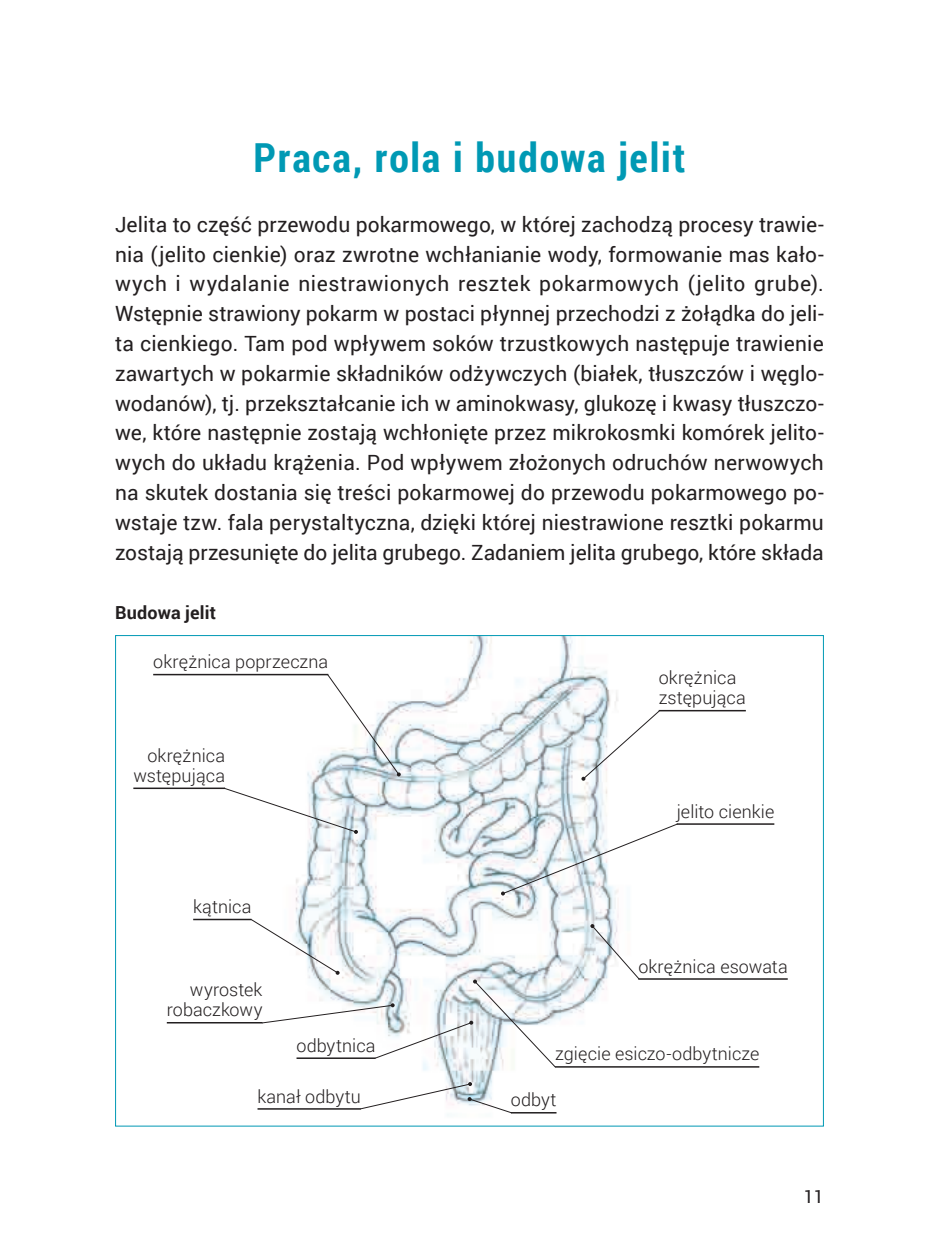
<style>
.page{position:relative;width:939px;height:1251px;background:#fff}
.page>*{position:absolute;margin:0;border:0;box-sizing:border-box;transform-origin:0 0}
.t1{font:700 40px "Roboto Condensed";letter-spacing:.045em;color:#0099b4}
.t2{font:21px/29.8px "Roboto";color:#231f20;text-align:justify}
.t3{font:300 18px/20px "Roboto";letter-spacing:.005em;color:#231f20;text-align:right}
.t4{font:700 18px "Roboto";letter-spacing:.01em;color:#231f20}
.t5{font:18px "Roboto";color:#231f20}
</style>
<div class="page">
<img style="left:295px;top:637px;width:324px;height:478px">
<div style="left:141px;top:649px;width:187px;height:34px;background:#fff"></div>
<hr style="left:153px;top:674px;width:175px;height:1px;background:#231f20">
<hr style="left:193px;top:918px;width:58px;height:2px;background:#231f20">
<div style="left:244px;top:1083px;width:117px;height:34px;background:#fff"></div>
<hr style="left:257px;top:1108px;width:104px;height:1px;background:#231f20">
<div style="left:511px;top:1087px;width:58px;height:34px;background:#fff"></div>
<hr style="left:511px;top:1112px;width:45px;height:1px;background:#231f20">
<hr style="left:638px;top:978px;width:150px;height:1px;background:#231f20">
<hr style="left:659px;top:710px;width:87px;height:1px;background:#231f20">
<hr style="left:677px;top:823px;width:97px;height:2px;background:#231f20">
<div style="left:555px;top:1041px;width:212px;height:34px;background:#fff"></div>
<hr style="left:555px;top:1066px;width:204px;height:1px;background:#231f20">
<hr style="left:167px;top:1022px;width:95px;height:1px;background:#231f20">
<hr style="left:133px;top:787px;width:92px;height:2px;background:#231f20">
<svg style="left:326px;top:673px;width:75px;height:103px"></svg>
<svg style="left:223px;top:787px;width:135px;height:47px"></svg>
<svg style="left:359px;top:1082px;width:154px;height:32px"></svg>
<svg style="left:590px;top:924px;width:50px;height:56px"></svg>
<svg style="left:581px;top:709px;width:79px;height:71px"></svg>
<svg style="left:501px;top:822px;width:178px;height:73px"></svg>
<svg style="left:250px;top:918px;width:307px;height:150px"></svg>
<h1 class="t1" style="left:254px;top:130px;width:433px">Praca, rola i budowa jelit</h1>
<p class="t2" style="left:115px;top:208px;width:710px">Jelita to część przewodu pokarmowego, w której zachodzą procesy trawie&shy;nia (jelito cienkie) oraz zwrotne wchłanianie wody, formowanie mas kało&shy;wych i wydalanie niestrawionych resztek pokarmowych (jelito grube).<br>Wstępnie strawiony pokarm w postaci płynnej przechodzi z żołądka do jeli&shy;ta cienkiego. Tam pod wpływem soków trzustkowych następuje trawienie zawartych w pokarmie składników odżywczych (białek, tłuszczów i węglo&shy;wodanów), tj. przekształcanie ich w aminokwasy, glukozę i kwasy tłuszczo&shy;we, które następnie zostają wchłonięte przez mikrokosmki komórek jelito&shy;wych do układu krążenia. Pod wpływem złożonych odruchów nerwowych na skutek dostania się treści pokarmowej do przewodu pokarmowego po&shy;wstaje tzw. fala perystaltyczna, dzięki której niestrawione resztki pokarmu zostają przesunięte do jelita grubego. Zadaniem jelita grubego, które składa</p>
<p class="t4" style="left:115px;top:600px;width:103px">Budowa jelit</p>
<p class="t3" style="left:153px;top:651px;width:177px">okrężnica poprzeczna</p>
<p class="t3" style="left:133px;top:745px;width:93px">okrężnica wstępująca</p>
<p class="t3" style="left:193px;top:896px;width:60px">kątnica</p>
<p class="t3" style="left:167px;top:979px;width:97px">wyrostek robaczkowy</p>
<p class="t3" style="left:659px;top:667px;width:89px;text-align:left">okrężnica zstępująca</p>
<p class="t3" style="left:677px;top:800px;width:99px">jelito cienkie</p>
<p class="t3" style="left:638px;top:955px;width:151px">okrężnica esowata</p>
<p class="t3" style="left:296px;top:1034px;width:81px">odbytnica</p>
<p class="t3" style="left:257px;top:1085px;width:105px">kanał odbytu</p>
<p class="t3" style="left:511px;top:1089px;width:47px">odbyt</p>
<p class="t3" style="left:555px;top:1043px;width:206px">zgięcie esiczo‑odbytnicze</p>
<p class="t5" style="left:804px;top:1184px;width:22px">11</p>
</div>
